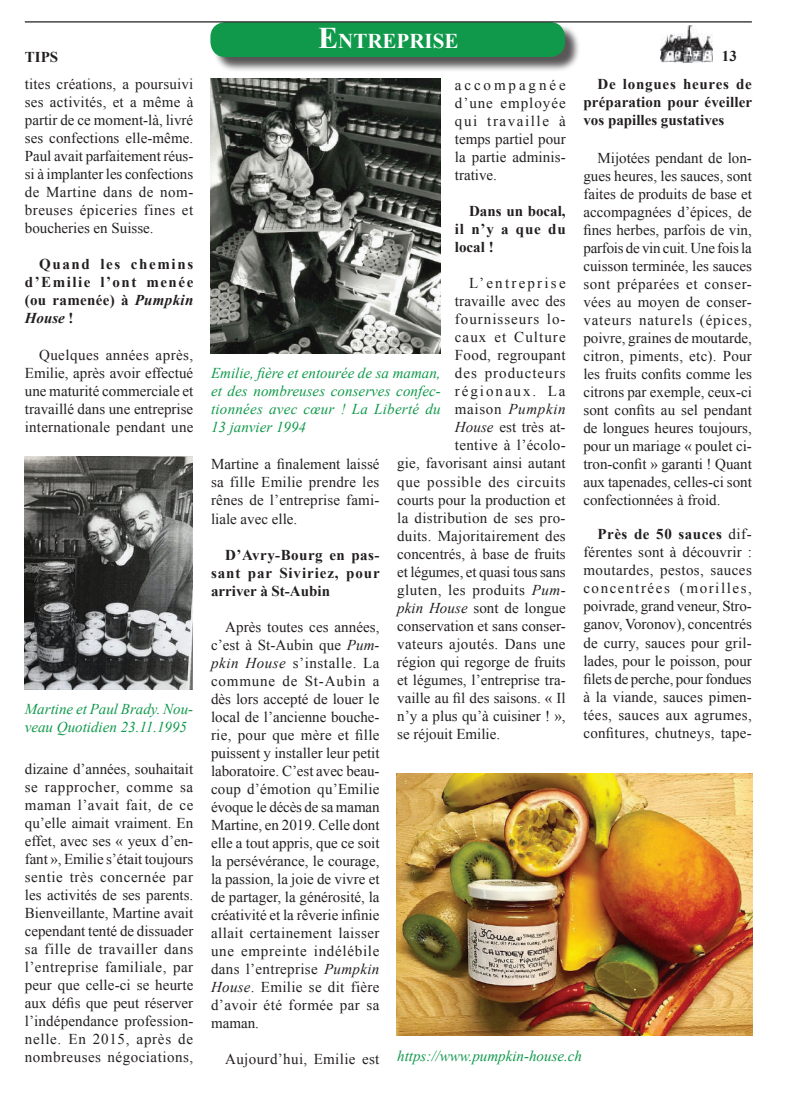
<style>
.page{position:relative;width:798px;height:1117px;background:#fff}
.page>*{position:absolute;margin:0;border:0;box-sizing:border-box;transform-origin:0 0}
.t1{font:700 21px "Times New Roman";color:#fff}
.t2{font:15px/18px "Times New Roman";letter-spacing:.015em;color:#231f20;text-align:justify}
.t3{font:700 15px/18px "Times New Roman";letter-spacing:.01em;color:#231f20;text-align:justify}
.t4{font:italic 15px/18px "Times New Roman";color:#10994b}
.t5{font:15px "Times New Roman";letter-spacing:.065em;color:#231f20}
.t6{font:15px "Times New Roman";letter-spacing:-.01em;color:#231f20}
.t7{font:15px "Times New Roman";letter-spacing:.045em;color:#231f20}
.t8{font:15px "Times New Roman";letter-spacing:.035em;color:#231f20}
.t9{font:15px "Times New Roman";letter-spacing:.07em;color:#231f20}
.t10{font:italic 15px "Times New Roman";letter-spacing:.045em;color:#231f20}
.t11{font:15px "Times New Roman";letter-spacing:.15em;color:#231f20}
.t12{font:15px "Times New Roman";letter-spacing:.13em;color:#231f20}
.s1{font-size:30px}
.s2{font-style:italic}
.s3{font-weight:700}
.s4{font-style:normal}
</style>
<div class="page">
<div style="left:212px;top:24px;width:368px;height:49px;background:#231f20;opacity:.75"></div>
<div style="left:210px;top:22px;width:354px;height:35px;background:#10994b;border-radius:15px"></div>
<img style="left:660px;top:25px;width:52px;height:38px">
<hr style="left:25px;top:21px;width:726px;height:2px;background:#231f20">
<img style="left:24px;top:456px;width:169px;height:233px">
<img style="left:211px;top:79px;width:229px;height:274px">
<img style="left:396px;top:773px;width:356px;height:262px">
<h1 class="t1" style="left:318px;top:27px;width:142px"><span class="s1">E</span>NTREPRISE</h1>
<p class="t3" style="left:25px;top:47px;width:35px">TIPS</p>
<p class="t3" style="left:721px;top:47px;width:16px">13</p>
<p class="t2" style="left:25px;top:75px;width:170px">tites créations, a poursuivi ses activités, et a même à partir de ce moment-là, livré ses confections elle-même.<br>Paul avait parfaitement réus&shy;si à implanter les confections de Martine dans de nom&shy;breuses épiceries fines et boucheries en Suisse.</p>
<p class="t3" style="left:25px;top:255px;width:170px;text-indent:14px">Quand les chemins d’Emilie l’ont menée (ou ramenée) à <span class="s2">Pumpkin House</span> !</p>
<p class="t2" style="left:25px;top:345px;width:170px;text-indent:14px">Quelques années après, Emilie, après avoir effectué une maturité commerciale et travaillé dans une entreprise internationale pendant une</p>
<p class="t4" style="left:25px;top:700px;width:170px">Martine et Paul Brady. Nou&shy;veau Quotidien 23.11.1995</p>
<p class="t2" style="left:25px;top:759px;width:170px">dizaine d’années, souhaitait se rapprocher, comme sa maman l’avait fait, de ce qu’elle aimait vraiment. En effet, avec ses « yeux d’en&shy;fant », Emilie s’était toujours sentie très concernée par les activités de ses parents.<br>Bienveillante, Martine avait cependant tenté de dissuader sa fille de travailler dans l’entreprise familiale, par peur que celle-ci se heurte aux défis que peut réserver l’indépendance profession&shy;nelle. En 2015, après de nombreuses négociations,</p>
<p class="t3" style="left:583px;top:75px;width:170px;text-indent:14px">De longues heures de préparation pour éveiller vos papilles gustatives</p>
<p class="t2" style="left:583px;top:148px;width:170px;text-indent:14px">Mijotées pendant de lon&shy;gues heures, les sauces, sont faites de produits de base et accompagnées d’épices, de fines herbes, parfois de vin, parfois de vin cuit. Une fois la cuisson terminée, les sauces sont préparées et conser&shy;vées au moyen de conser&shy;vateurs naturels (épices, poivre, graines de moutarde, citron, piments, etc). Pour les fruits confits comme les citrons par exemple, ceux-ci sont confits au sel pendant de longues heures toujours, pour un mariage « poulet ci&shy;tron-confit » garanti ! Quant aux tapenades, celles-ci sont confectionnées à froid.</p>
<p class="t2" style="left:583px;top:525px;width:170px;text-indent:14px"><span class="s3">Près de 50 sauces</span> dif&shy;férentes sont à découvrir : moutardes, pestos, sauces concentrées (morilles, poivrade, grand veneur, Stro&shy;ganov, Voronov), concentrés de curry, sauces pour gril&shy;lades, pour le poisson, pour filets de perche, pour fondues à la viande, sauces pimen&shy;tées, sauces aux agrumes, confitures, chutneys, tape-</p>
<p class="t2" style="left:455px;top:76px;width:112px">accompagnée d’une employée qui travaille à temps partiel pour la partie adminis&shy;trative.</p>
<p class="t3" style="left:455px;top:202px;width:112px;text-indent:14px">Dans un bocal, il n’y a que du local !</p>
<p class="t11" style="left:469px;top:273px;width:98px">L’entreprise</p>
<p class="t2" style="left:455px;top:292px;width:112px">travaille avec des</p>
<p class="t5" style="left:455px;top:309px;width:112px">fournisseurs lo-</p>
<p class="t9" style="left:455px;top:327px;width:112px">caux et Culture</p>
<p class="t2" style="left:455px;top:346px;width:112px">Food, regroupant</p>
<p class="t5" style="left:455px;top:363px;width:112px">des producteurs</p>
<p class="t12" style="left:455px;top:381px;width:112px">régionaux. La</p>
<p class="t10" style="left:455px;top:399px;width:112px"><span class="s4">maison</span> Pumpkin</p>
<p class="t2" style="left:455px;top:418px;width:112px"><span class="s2">House</span> est très at-</p>
<p class="t2" style="left:455px;top:436px;width:112px">tentive à l’écolo-</p>
<p class="t2" style="left:397px;top:454px;width:170px">gie, favorisant ainsi autant</p>
<p class="t7" style="left:397px;top:471px;width:170px">que possible des circuits</p>
<p class="t2" style="left:397px;top:490px;width:170px">courts pour la production et</p>
<p class="t2" style="left:397px;top:508px;width:170px">la distribution de ses pro-</p>
<p class="t2" style="left:397px;top:526px;width:170px">duits. Majoritairement des</p>
<p class="t2" style="left:397px;top:544px;width:170px">concentrés, à base de fruits</p>
<p class="t6" style="left:397px;top:561px;width:170px">et légumes, et quasi tous sans</p>
<p class="t8" style="left:397px;top:579px;width:170px">gluten, les produits <span class="s2">Pum-</span></p>
<p class="t2" style="left:397px;top:598px;width:170px"><span class="s2">pkin House</span> sont de longue</p>
<p class="t2" style="left:397px;top:616px;width:170px">conservation et sans conser-</p>
<p class="t2" style="left:397px;top:634px;width:170px">vateurs ajoutés. Dans une</p>
<p class="t2" style="left:397px;top:652px;width:170px">région qui regorge de fruits</p>
<p class="t2" style="left:397px;top:670px;width:170px">et légumes, l’entreprise tra-</p>
<p class="t2" style="left:397px;top:688px;width:170px">vaille au fil des saisons. « Il</p>
<p class="t2" style="left:397px;top:706px;width:170px">n’y a plus qu’à cuisiner ! »,</p>
<p class="t2" style="left:397px;top:724px;width:104px">se réjouit Emilie.</p>
<p class="t4" style="left:211px;top:364px;width:231px;text-align:justify">Emilie, fière et entourée de sa maman, et des nombreuses conserves confec&shy;tionnées avec cœur ! La Liberté du 13 janvier 1994</p>
<p class="t2" style="left:211px;top:455px;width:170px">Martine a finalement laissé sa fille Emilie prendre les rênes de l’entreprise fami&shy;liale avec elle.</p>
<p class="t3" style="left:211px;top:545px;width:170px;text-indent:14px">D’Avry-Bourg en pas&shy;sant par Siviriez, pour arriver à St-Aubin</p>
<p class="t2" style="left:211px;top:617px;width:170px;text-indent:14px">Après toutes ces années, c’est à St-Aubin que <span class="s2">Pum&shy;pkin House</span> s’installe. La commune de St-Aubin a dès lors accepté de louer le local de l’ancienne bouche&shy;rie, pour que mère et fille puissent y installer leur petit laboratoire. C’est avec beau&shy;coup d’émotion qu’Emilie évoque le décès de sa maman Martine, en 2019. Celle dont elle a tout appris, que ce soit la persévérance, le courage, la passion, la joie de vivre et de partager, la générosité, la créativité et la rêverie infinie allait certainement laisser une empreinte indélébile dans l’entreprise <span class="s2">Pumpkin House</span>. Emilie se dit fière d’avoir été formée par sa maman.</p>
<p class="t2" style="left:225px;top:1049px;width:156px">Aujourd’hui, Emilie est</p>
<p class="t4" style="left:397px;top:1045px;width:186px">https://www.pumpkin-house.ch</p>
</div>
